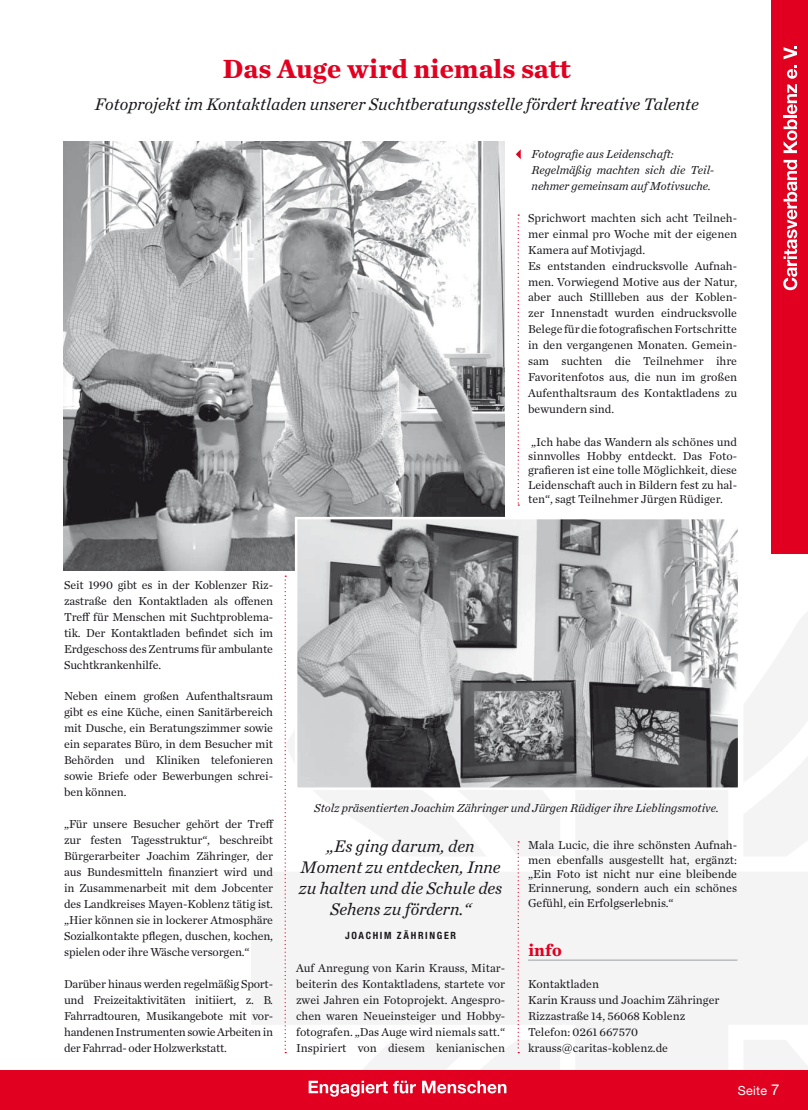
<style>
.page{position:relative;width:808px;height:1110px;background:#fff}
.page>*{position:absolute;margin:0;border:0;box-sizing:border-box;transform-origin:0 0}
.t1{font:700 27.5px "Chronicle Text G1";color:#e20020}
.t2{font:italic 17.5px/21px "Chronicle Text G1";color:#1a171c;text-align:center}
.t3{font:700 17.5px "Chronicle Text G1";color:#e20020}
.t4{font:12.5px "Helvetica Neue";letter-spacing:.025em;color:#fff}
.t5{font:12px/16px "Chronicle Text G1";color:#1a171c;text-align:justify}
.t6{font:italic 12px/16px "Chronicle Text G1";color:#1a171c}
.t7{font:700 condensed 10px "Helvetica Neue LT Std";letter-spacing:.16em;color:#1a171c}
.s1{font-size:15px}
</style>
<div class="page">
<svg style="left:252px;top:570px;width:556px;height:500px"></svg>
<div style="left:0;top:1070px;width:808px;height:39px;background:#e20020"></div>
<svg style="left:309px;top:1080px;width:107px;height:16px"></svg>
<svg style="left:422px;top:1080px;width:84px;height:13px"></svg>
<img style="left:64px;top:142px;width:440px;height:428px">
<img style="left:298px;top:519px;width:439px;height:267px">
<div style="left:295px;top:516px;width:445px;height:273px;border:2px solid #fff"></div>
<hr style="left:528px;top:959px;width:209px;height:1px;background:#9d9ea0">
<svg style="left:285px;top:575px;width:1px;height:477px"></svg>
<svg style="left:518px;top:214px;width:1px;height:291px"></svg>
<svg style="left:518px;top:841px;width:1px;height:211px"></svg>
<div style="left:772px;top:0;width:36px;height:553px;background:#e20020"></div>
<svg style="left:783px;top:160px;width:14px;height:130px"></svg>
<svg style="left:783px;top:65px;width:14px;height:88px"></svg>
<svg style="left:783px;top:46px;width:14px;height:13px"></svg>
<svg style="left:516px;top:149px;width:5px;height:10px"></svg>
<h1 class="t1" style="left:223px;top:47px;width:349px">Das Auge wird niemals satt</h1>
<h2 class="t2" style="left:95px;top:92px;width:605px">Fotoprojekt im Kontaktladen unserer Suchtberatungsstelle fördert kreative Talente</h2>
<p class="t6" style="left:531px;top:145px;width:184px">Fotografie aus Leidenschaft:<br>Regelmäßig machten sich die Teil&shy;nehmer gemeinsam auf Motivsuche.</p>
<p class="t5" style="left:528px;top:209px;width:210px;text-align:left">Sprichwort machten sich acht Teilneh&shy;mer einmal pro Woche mit der eigenen Kamera auf Motivjagd.<br>Es entstanden eindrucksvolle Aufnah&shy;men. Vorwiegend Motive aus der Natur, aber auch Stillleben aus der Koblen&shy;zer Innenstadt wurden eindrucksvolle Belege für die fotografischen Fortschritte in den vergangenen Monaten. Gemein&shy;sam suchten die Teilnehmer ihre Favoritenfotos aus, die nun im großen Aufenthaltsraum des Kontaktladens zu bewundern sind.</p>
<p class="t5" style="left:528px;top:433px;width:210px;line-height:14.4px">„Ich habe das Wandern als schönes und sinnvolles Hobby entdeckt. Das Foto&shy;grafieren ist eine tolle Möglichkeit, diese Leidenschaft auch in Bildern fest zu hal&shy;ten“, sagt Teilnehmer Jürgen Rüdiger.</p>
<p class="t5" style="left:64px;top:576px;width:210px">Seit 1990 gibt es in der Koblenzer Riz&shy;zastraße den Kontaktladen als offenen Treff für Menschen mit Suchtproblema&shy;tik. Der Kontaktladen befindet sich im Erdgeschoss des Zentrums für ambulante Suchtkrankenhilfe.</p>
<p class="t5" style="left:64px;top:687px;width:210px">Neben einem großen Aufenthaltsraum gibt es eine Küche, einen Sanitärbereich mit Dusche, ein Beratungszimmer sowie ein separates Büro, in dem Besucher mit Behörden und Kliniken telefonieren sowie Briefe oder Bewerbungen schrei&shy;ben können.</p>
<p class="t5" style="left:64px;top:815px;width:211px">„Für unsere Besucher gehört der Treff zur festen Tagesstruktur“, beschreibt Bürgerarbeiter Joachim Zähringer, der aus Bundesmitteln finanziert wird und in Zusammenarbeit mit dem Jobcenter des Landkreises Mayen-Koblenz tätig ist. „Hier können sie in lockerer Atmosphäre Sozialkontakte pflegen, duschen, kochen, spielen oder ihre Wäsche versorgen.“</p>
<p class="t5" style="left:64px;top:974px;width:210px">Darüber hinaus werden regelmäßig Sport&shy;und Freizeitaktivitäten initiiert, z. B.<br>Fahrradtouren, Musikangebote mit vor&shy;handenen Instrumenten sowie Arbeiten in der Fahrrad- oder Holzwerkstatt.</p>
<p class="t6" style="left:314px;top:799px;width:406px">Stolz präsentierten Joachim Zähringer und Jürgen Rüdiger ihre Lieblingsmotive.</p>
<h2 class="t2" style="left:299px;top:834px;width:205px">„Es ging darum, den<br>Moment zu entdecken, Inne zu halten und die Schule des<br>Sehens zu fördern.“</h2>
<p class="t7" style="left:345px;top:929px;width:112px">JOACHIM ZÄHRINGER</p>
<p class="t5" style="left:296px;top:958px;width:210px">Auf Anregung von Karin Krauss, Mitar&shy;beiterin des Kontaktladens, startete vor zwei Jahren ein Fotoprojekt. Angespro&shy;chen waren Neueinsteiger und Hobby&shy;fotografen. „Das Auge wird niemals satt.“ Inspiriert von diesem kenianischen</p>
<p class="t5" style="left:528px;top:837px;width:210px;line-height:14.4px">Mala Lucic, die ihre schönsten Aufnah&shy;men ebenfalls ausgestellt hat, ergänzt: „Ein Foto ist nicht nur eine bleibende Erinnerung, sondern auch ein schönes Gefühl, ein Erfolgserlebnis.“</p>
<h2 class="t3" style="left:528px;top:935px;width:35px">info</h2>
<p class="t5" style="left:528px;top:974px;width:193px;text-align:left">Kontaktladen<br>Karin Krauss und Joachim Zähringer<br>Rizzastraße 14, 56068 Koblenz<br>Telefon: 0261 667570 krauss@caritas-koblenz.de</p>
<p class="t4" style="left:738px;top:1082px;width:43px">Seite <span class="s1">7</span></p>
</div>
